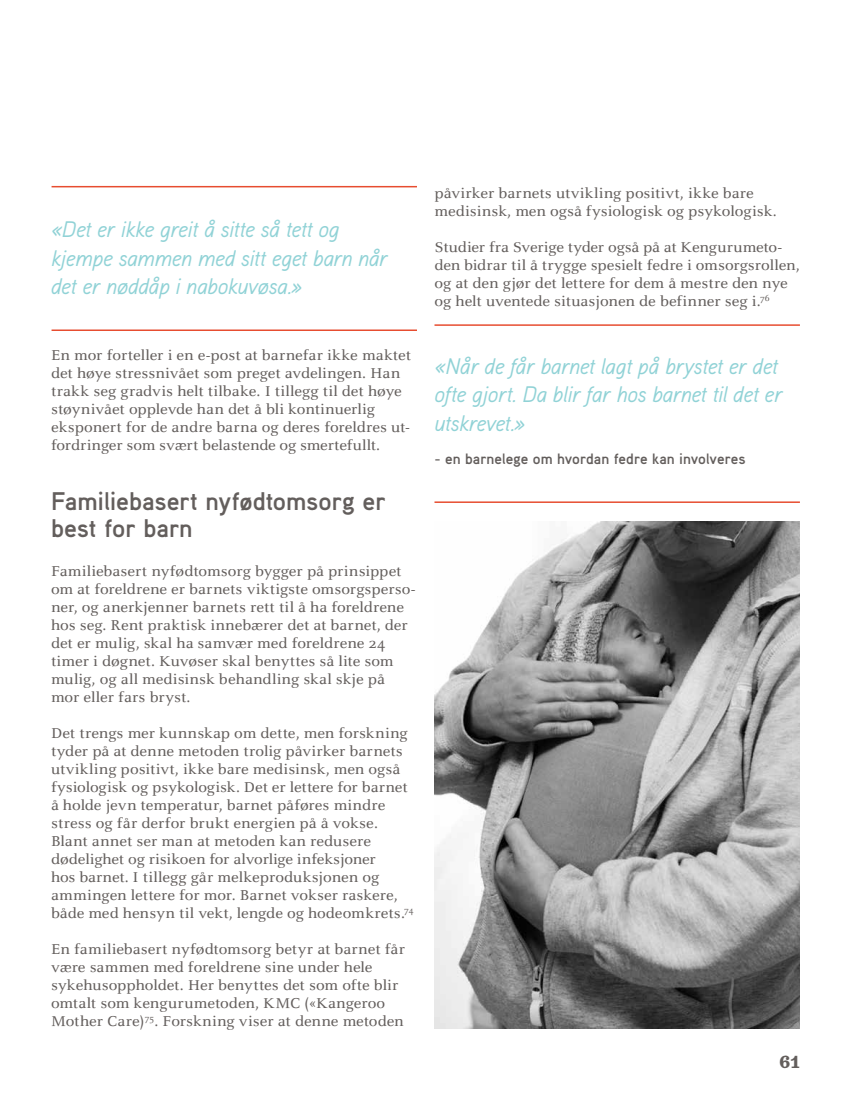
<style>
.page{position:relative;width:851px;height:1106px;background:#fff}
.page>*{position:absolute;margin:0;border:0;box-sizing:border-box;transform-origin:0 0}
.t1{font:700 25.5px/27px "Aaux";letter-spacing:-.005em;color:#635e5c}
.t2{font:italic 22.5px/28.5px "Aaux";letter-spacing:-.02em;color:#90d2d6}
.t3{font:15px/18px "Celeste ST";letter-spacing:-.005em;color:#635e5c}
.t4{font:700 15px "Aaux";letter-spacing:.005em;color:#635e5c}
.t5{font:700 15px "Belizio";color:#635e5c}
</style>
<div class="page">
<hr style="left:52px;top:186px;width:365px;height:1px;background:#e74d30">
<hr style="left:52px;top:329px;width:365px;height:2px;background:#e74d30">
<hr style="left:434px;top:324px;width:365px;height:2px;background:#e74d30">
<hr style="left:434px;top:501px;width:365px;height:2px;background:#e74d30">
<img style="left:434px;top:521px;width:365px;height:507px">
<h2 class="t2" style="left:51px;top:214px;width:338px">«Det er ikke greit å sitte så tett og kjempe sammen med sitt eget barn når det er nøddåp i nabokuvøsa.»</h2>
<p class="t3" style="left:51px;top:347px;width:361px">En mor forteller i en e-post at barnefar ikke maktet det høye stressnivået som preget avdelingen. Han trakk seg gradvis helt tilbake. I tillegg til det høye støynivået opplevde han det å bli kontinuerlig eksponert for de andre barna og deres foreldres ut&shy;fordringer som svært belastende og smertefullt.</p>
<h1 class="t1" style="left:51px;top:487px;width:336px">Familiebasert nyfødtomsorg er best for barn</h1>
<p class="t3" style="left:51px;top:563px;width:366px">Familiebasert nyfødtomsorg bygger på prinsippet om at foreldrene er barnets viktigste omsorgsperso&shy;ner, og anerkjenner barnets rett til å ha foreldrene hos seg. Rent praktisk innebærer det at barnet, der det er mulig, skal ha samvær med foreldrene 24 timer i døgnet. Kuvøser skal benyttes så lite som mulig, og all medisinsk behandling skal skje på mor eller fars bryst.</p>
<p class="t3" style="left:51px;top:725px;width:364px">Det trengs mer kunnskap om dette, men forskning tyder på at denne metoden trolig påvirker barnets utvikling positivt, ikke bare medisinsk, men også fysiologisk og psykologisk. Det er lettere for barnet å holde jevn temperatur, barnet påføres mindre stress og får derfor brukt energien på å vokse.<br>Blant annet ser man at metoden kan redusere dødelighet og risikoen for alvorlige infeksjoner<br>hos barnet. I tillegg går melkeproduksjonen og ammingen lettere for mor. Barnet vokser raskere, både med hensyn til vekt, lengde og hodeomkrets.<sup>74</sup></p>
<p class="t3" style="left:51px;top:941px;width:355px">En familiebasert nyfødtomsorg betyr at barnet får være sammen med foreldrene sine under hele sykehusoppholdet. Her benyttes det som ofte blir omtalt som kengurumetoden, KMC («Kangeroo Mother Care)<sup>75</sup>. Forskning viser at denne metoden</p>
<p class="t3" style="left:434px;top:185px;width:344px">påvirker barnets utvikling positivt, ikke bare medisinsk, men også fysiologisk og psykologisk.</p>
<p class="t3" style="left:434px;top:239px;width:367px">Studier fra Sverige tyder også på at Kengurumeto&shy;den bidrar til å trygge spesielt fedre i omsorgsrollen, og at den gjør det lettere for dem å mestre den nye og helt uventede situasjonen de befinner seg i.<sup>76</sup></p>
<h2 class="t2" style="left:434px;top:351px;width:349px">«Når de får barnet lagt på brystet er det ofte gjort. Da blir far hos barnet til det er utskrevet.»</h2>
<p class="t4" style="left:434px;top:449px;width:312px">- en barnelege om hvordan fedre kan involveres</p>
<p class="t5" style="left:778px;top:1051px;width:23px">61</p>
</div>
